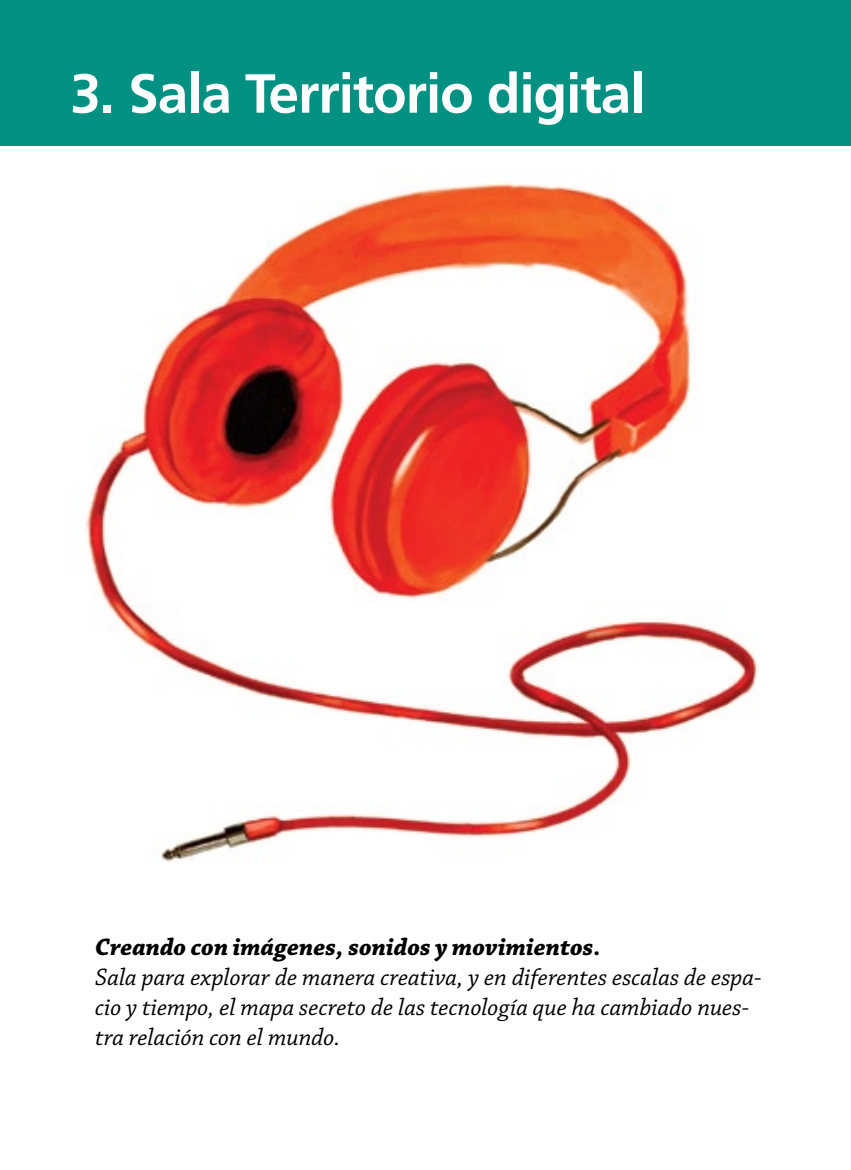
<style>
.page{position:relative;width:851px;height:1170px;background:#fff}
.page>*{position:absolute;margin:0;border:0;box-sizing:border-box;transform-origin:0 0}
.t1{font:700 55px "Frutiger LT Std";letter-spacing:-.02em;color:#fff}
.t2{font:italic 25px/30px "Chaparral Pro";color:#000}
.t3{font:italic 700 25px "Chaparral Pro";color:#000}
</style>
<div class="page">
<img style="left:37px;top:145px;width:777px;height:717px">
<div style="left:0;top:0;width:850px;height:145px;background:#009183"></div>
<h1 class="t1" style="left:70px;top:61px;width:576px">3. Sala Territorio digital</h1>
<p class="t3" style="left:95px;top:931px;width:507px">Creando con imágenes, sonidos y movimientos.</p>
<p class="t2" style="left:95px;top:962px;width:668px">Sala para explorar de manera creativa, y en diferentes escalas de espa&shy;cio y tiempo, el mapa secreto de las tecnología que ha cambiado nues&shy;tra relación con el mundo.</p>
</div>
